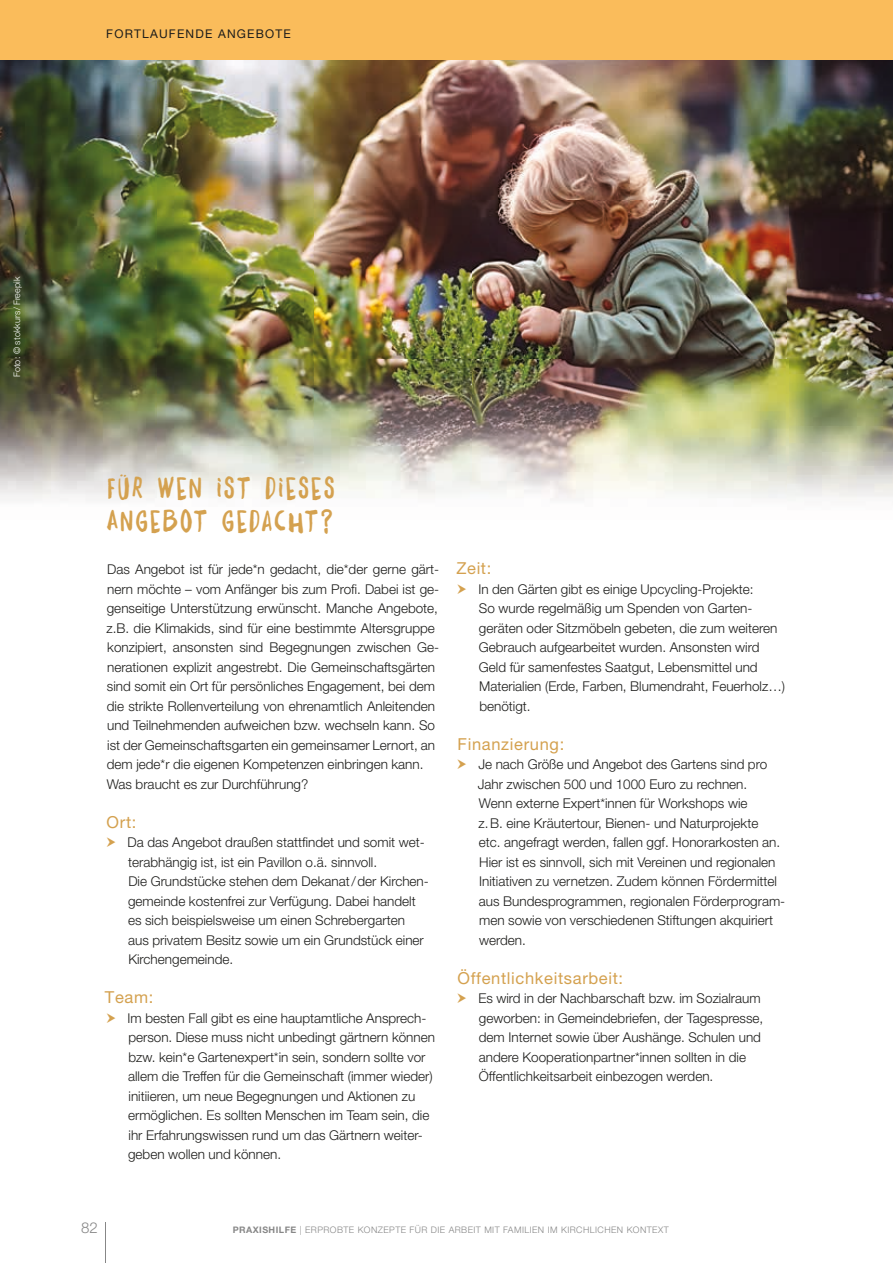
<style>
.page{position:relative;width:893px;height:1263px;background:#fff}
.page>*{position:absolute;margin:0;border:0;box-sizing:border-box;transform-origin:0 0}
.t1{font:27px/33px "Daft Brush";letter-spacing:.1em;color:#d4a14f}
.t2{font:16.5px "Helvetica Neue LT Pro";letter-spacing:.04em;color:#d4a14f}
.t3{font:300 15px "Helvetica Neue LT Pro";color:#878787}
.t4{font:300 13.5px/19.5px "Helvetica Neue LT Pro";color:#1d1d1b}
.t5{font:12px "Helvetica Neue LT Pro";letter-spacing:.1em;color:#1d1d1b}
.t6{font:300 9px "Helvetica Neue LT Pro";letter-spacing:.05em;color:#878787}
.t7{font:300 9px "Helvetica Neue LT Pro";letter-spacing:.01em;color:#fff}
.s1{font-weight:700}
</style>
<div class="page">
<hr style="left:106px;top:1222px;width:1px;height:41px;background:#878787">
<img style="left:0;top:60px;width:893px;height:440px">
<div style="left:0;top:0;width:893px;height:60px;background:#fabc5b"></div>
<p class="t5" style="left:106px;top:27px;width:186px">FORTLAUFENDE ANGEBOTE</p>
<p class="t7" style="left:12px;top:377px;width:102px;rotate:-90deg">Foto: © stokkurs / Freepik</p>
<h1 class="t1" style="left:107px;top:472px;width:229px">FÜR WEN IST DIESES<br>ANGEBOT GEDACHT?</h1>
<p class="t4" style="left:106px;top:559px;width:334px">Das Angebot ist für jede*n gedacht, die*der gerne gärt&shy;nern möchte – vom Anfänger bis zum Profi. Dabei ist ge&shy;genseitige Unterstützung erwünscht. Manche Angebote, z.B. die Klimakids, sind für eine bestimmte Altersgruppe konzipiert, ansonsten sind Begegnungen zwischen Ge&shy;nerationen explizit angestrebt. Die Gemeinschaftsgärten sind somit ein Ort für persönliches Engagement, bei dem die strikte Rollenverteilung von ehrenamtlich Anleitenden und Teilnehmenden aufweichen bzw. wechseln kann. So ist der Gemeinschaftsgarten ein gemeinsamer Lernort, an dem jede*r die eigenen Kompetenzen einbringen kann.<br>Was braucht es zur Durchführung?</p>
<p class="t2" style="left:107px;top:812px;width:31px">Ort:</p>
<p class="t4" style="left:128px;top:832px;width:303px">Da das Angebot draußen stattfindet und somit wet&shy;terabhängig ist, ist ein Pavillon o.ä. sinnvoll.<br>Die Grundstücke stehen dem Dekanat / der Kirchen&shy;gemeinde kostenfrei zur Verfügung. Dabei handelt es sich beispielsweise um einen Schrebergarten<br>aus privatem Besitz sowie um ein Grundstück einer Kirchengemeinde.</p>
<p class="t2" style="left:105px;top:988px;width:50px">Team:</p>
<p class="t4" style="left:128px;top:1008px;width:309px">Im besten Fall gibt es eine hauptamtliche Ansprech&shy;person. Diese muss nicht unbedingt gärtnern können bzw. kein*e Gartenexpert*in sein, sondern sollte vor allem die Treffen für die Gemeinschaft (immer wieder) initiieren, um neue Begegnungen und Aktionen zu ermöglichen. Es sollten Menschen im Team sein, die ihr Erfahrungswissen rund um das Gärtnern weiter&shy;geben wollen und können.</p>
<p class="t2" style="left:456px;top:559px;width:37px">Zeit:</p>
<p class="t4" style="left:478px;top:579px;width:308px">In den Gärten gibt es einige Upcycling-Projekte:<br>So wurde regelmäßig um Spenden von Garten&shy;geräten oder Sitzmöbeln gebeten, die zum weiteren Gebrauch aufgearbeitet wurden. Ansonsten wird Geld für samen festes Saatgut, Lebensmittel und Materialien (Erde, Farben, Blumendraht, Feuerholz…) benötigt.</p>
<p class="t2" style="left:458px;top:734px;width:108px">Finanzierung:</p>
<p class="t4" style="left:478px;top:754px;width:309px">Je nach Größe und Angebot des Gartens sind pro Jahr zwischen 500 und 1000 Euro zu rechnen.<br>Wenn externe Expert*innen für Workshops wie<br>z. B. eine Kräutertour, Bienen- und Naturprojekte<br>etc. angefragt werden, fallen ggf. Honorarkosten an.<br>Hier ist es sinnvoll, sich mit Vereinen und regionalen Initiativen zu vernetzen. Zudem können Fördermittel aus Bundesprogrammen, regionalen Förderprogram&shy;men sowie von verschiedenen Stiftungen akquiriert werden.</p>
<p class="t2" style="left:457px;top:968px;width:167px">Öffentlichkeitsarbeit:</p>
<p class="t4" style="left:478px;top:988px;width:286px">Es wird in der Nachbarschaft bzw. im Sozialraum geworben: in Gemeindebriefen, der Tagespresse, dem Internet sowie über Aushänge. Schulen und andere Kooperationpartner*innen sollten in die Öffentlichkeitsarbeit einbezogen werden.</p>
<p class="t3" style="left:81px;top:1219px;width:18px">82</p>
<p class="t6" style="left:233px;top:1224px;width:437px"><span class="s1">PRAXISHILFE</span> | ERPROBTE KONZEPTE FÜR DIE ARBEIT MIT FAMILIEN IM KIRCHLICHEN KONTEXT</p>
</div>
